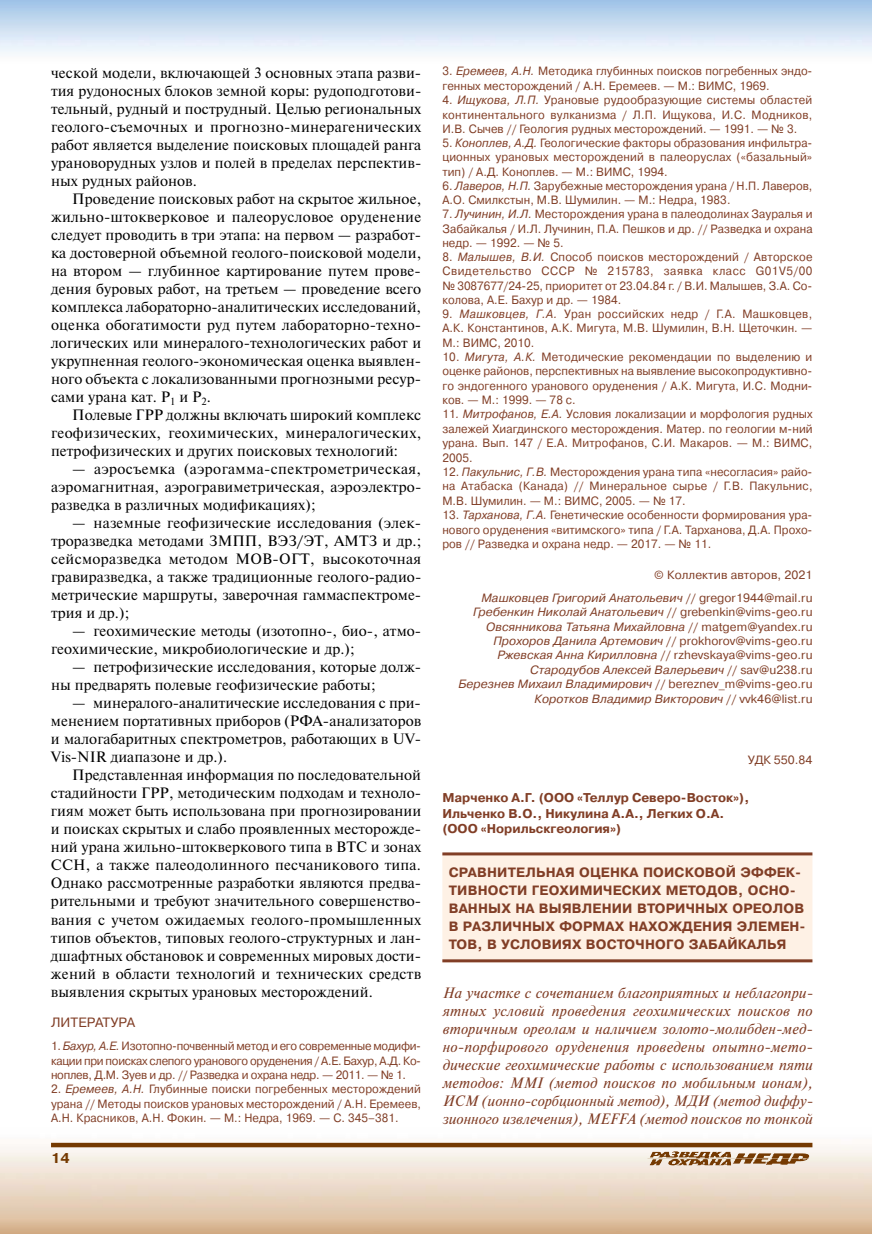
<style>
.page{position:relative;width:872px;height:1234px;background:#fff}
.page>*{position:absolute;margin:0;border:0;box-sizing:border-box;transform-origin:0 0}
.t1{font:15px/18px "Newton C";letter-spacing:.005em;color:#000;text-align:justify}
.t2{font:italic 15px/18px "Newton C";letter-spacing:.005em;color:#813e26;text-align:justify}
.t3{font:700 14.25px "Pragmatica C";color:#753a02}
.t4{font:700 13.5px/18px "Pragmatica C";letter-spacing:.01em;color:#813e26}
.t5{font:13.5px "Pragmatica C";letter-spacing:.005em;color:#813e26}
.t6{font:700 12.75px/15.3px "Pragmatica C";color:#813e26}
.t7{font:12px/14.4px "Pragmatica C";letter-spacing:.005em;color:#813e26;text-align:justify;scale:.95 1}
.t8{font:italic 12px/14.4px "Pragmatica C";letter-spacing:.005em;color:#813e26;text-align:right}
.t9{font:12px/23px "Pragmatica C";letter-spacing:.005em;color:#813e26;text-align:right}
.s1{font-style:italic}
.s2{font-style:normal}
</style>
<div class="page">
<img style="left:0;top:1142px;width:872px;height:91px">
<svg style="left:51px;top:1142px;width:761px;height:4px;background:#906033"></svg>
<img style="left:650px;top:1151px;width:80px;height:6px">
<div style="left:442px;top:854px;width:370px;height:108px;background:#fef1e5"></div>
<hr style="left:442px;top:852px;width:370px;height:3px;background:#813e26">
<hr style="left:442px;top:959px;width:370px;height:3px;background:#813e26">
<p class="t1" style="left:51px;top:64px;width:372px">ческой модели, включающей 3 основных этапа разви&shy;тия рудоносных блоков земной коры: рудоподготови&shy;тельный, рудный и пострудный. Целью региональных геолого-съемочных и прогнозно-минерагенических работ является выделение поисковых площадей ранга урановорудных узлов и полей в пределах перспектив&shy;ных рудных районов.</p>
<p class="t1" style="left:51px;top:190px;width:372px;text-indent:21px">Проведение поисковых работ на скрытое жильное, жильно-штокверковое и палеорусловое оруденение следует проводить в три этапа: на первом — разработ&shy;ка достоверной объемной геолого-поисковой модели, на втором — глубинное картирование путем прове&shy;дения буровых работ, на третьем — проведение всего комплекса лабораторно-аналитических исследований, оценка обогатимости руд путем лабораторно-техно&shy;логических или минералого-технологических работ и укрупненная геолого-экономическая оценка выявлен&shy;ного объекта с локализованными прогнозными ресур&shy;сами урана кат. Р<sub>1</sub> и Р<sub>2</sub>.</p>
<p class="t1" style="left:51px;top:406px;width:372px;text-indent:21px">Полевые ГРР должны включать широкий комплекс геофизических, геохимических, минералогических, петрофизических и других поисковых технологий:</p>
<p class="t1" style="left:51px;top:460px;width:372px;text-indent:21px">— аэросъемка (аэрогамма-спектрометрическая, аэромагнитная, аэрогравиметрическая, аэроэлектро&shy;разведка в различных модификациях);</p>
<p class="t1" style="left:51px;top:514px;width:372px;text-indent:21px">— наземные геофизические исследования (элек&shy;троразведка методами ЗМПП, ВЭЗ/ЭТ, АМТЗ и др.; сейсморазведка методом МОВ-ОГТ, высокоточная гравиразведка, а также традиционные геолого-радио&shy;метрические маршруты, заверочная гаммаспектроме&shy;трия и др.);</p>
<p class="t1" style="left:51px;top:622px;width:372px;text-indent:21px">— геохимические методы (изотопно-, био-, атмо&shy;геохимические, микробиологические и др.);</p>
<p class="t1" style="left:51px;top:658px;width:372px;text-indent:21px">— петрофизические исследования, которые долж&shy;ны предварять полевые геофизические работы;</p>
<p class="t1" style="left:51px;top:694px;width:372px;text-align:left;text-indent:21px">— минералого-аналитические исследования с при&shy;менением портативных приборов (РФА-анализаторов и малогабаритных спектрометров, работающих в UV-Vis-NIR диапазоне и др.).</p>
<p class="t1" style="left:51px;top:766px;width:372px;text-indent:21px">Представленная информация по последовательной стадийности ГРР, методическим подходам и техноло&shy;гиям может быть использована при прогнозировании и поисках скрытых и слабо проявленных месторожде&shy;ний урана жильно-штокверкового типа в ВТС и зонах ССН, а также палеодолинного песчаникового типа.<br>Однако рассмотренные разработки являются предва&shy;рительными и требуют значительного совершенство&shy;вания с учетом ожидаемых геолого-промышленных типов объектов, типовых геолого-структурных и лан&shy;дшафтных обстановок и современных мировых дости&shy;жений в области технологий и технических средств выявления скрытых урановых месторождений.</p>
<p class="t5" style="left:51px;top:1015px;width:86px">ЛИТЕРАТУРА</p>
<p class="t7" style="left:51px;top:1038px;width:391px">1. <span class="s1">Бахур, А.Е.</span> Изотопно-почвенный метод и его современные модифи&shy;кации при поисках слепого уранового оруденения / А.Е. Бахур, А.Д. Ко&shy;ноплев, Д.М. Зуев и др. // Разведка и охрана недр. — 2011. — № 1.</p>
<p class="t7" style="left:51px;top:1082px;width:391px">2. <span class="s1">Еремеев, А.Н.</span> Глубинные поиски погребенных месторождений урана // Методы поисков урановых месторождений / А.Н. Еремеев, А.Н. Красников, А.Н. Фокин. — М.: Недра, 1969. — С. 345–381.</p>
<p class="t3" style="left:51px;top:1150px;width:20px">14</p>
<p class="t7" style="left:442px;top:64px;width:391px">3. <span class="s1">Еремеев, А.Н.</span> Методика глубинных поисков погребенных эндо&shy;генных месторождений / А.Н. Еремеев. — М.: ВИМС, 1969.</p>
<p class="t7" style="left:442px;top:93px;width:391px">4. <span class="s1">Ищукова, Л.П.</span> Урановые рудообразующие системы областей континентального вулканизма / Л.П. Ищукова, И.С. Модников, И.В. Сычев // Геология рудных месторождений. — 1991. — № 3.</p>
<p class="t7" style="left:442px;top:136px;width:391px">5. <span class="s1">Коноплев, А.Д.</span> Геологические факторы образования инфильтра&shy;ционных урановых месторождений в палеоруслах («базальный» тип) / А.Д. Коноплев. — М.: ВИМС, 1994.</p>
<p class="t7" style="left:442px;top:179px;width:391px">6. <span class="s1">Лаверов, Н.П.</span> Зарубежные месторождения урана / Н.П. Лаверов,<br>А.О. Смилкстын, М.В. Шумилин. — М.: Недра, 1983.</p>
<p class="t7" style="left:442px;top:207px;width:391px">7. <span class="s1">Лучинин, И.Л.</span> Месторождения урана в палеодолинах Зауралья и Забайкалья / И.Л. Лучинин, П.А. Пешков и др. // Разведка и охрана недр. — 1992. — № 5.</p>
<p class="t7" style="left:442px;top:250px;width:391px">8. <span class="s1">Малышев, В.И.</span> Способ поисков месторождений / Авторское Свидетельство СССР № 215783, заявка класс G01V5/00 № 3087677/24-25, приоритет от 23.04.84 г. / В.И. Малышев, З.А. Со&shy;колова, А.Е. Бахур и др. — 1984.</p>
<p class="t7" style="left:442px;top:307px;width:391px">9. <span class="s1">Машковцев, Г.А.</span> Уран российских недр / Г.А. Машковцев, А.К. Константинов, А.К. Мигута, М.В. Шумилин, В.Н. Щеточкин. — М.: ВИМС, 2010.</p>
<p class="t7" style="left:442px;top:350px;width:391px">10. <span class="s1">Мигута, А.К.</span> Методические рекомендации по выделению и оценке районов, перспективных на выявление высокопродуктивно&shy;го эндогенного уранового оруденения / А.К. Мигута, И.С. Модни&shy;ков. — М.: 1999. — 78 с.</p>
<p class="t7" style="left:442px;top:407px;width:391px">11<span class="s1">. Митрофанов, Е.А.</span> Условия локализации и морфология рудных залежей Хиагдинского месторождения. Матер. по геологии м-ний урана. Вып. 147 / Е.А. Митрофанов, С.И. Макаров. — М.: ВИМС, 2005.</p>
<p class="t7" style="left:442px;top:465px;width:391px">12. <span class="s1">Пакульнис, Г.В.</span> Месторождения урана типа «несогласия» райо&shy;на Атабаска (Канада) // Минеральное сырье / Г.В. Пакульнис, М.В. Шумилин. — М.: ВИМС, 2005. — № 17.</p>
<p class="t7" style="left:442px;top:508px;width:391px">13. <span class="s1">Тарханова, Г.А.</span> Генетические особенности формирования ура&shy;нового оруденения «витимского» типа / Г.А. Тарханова, Д.А. Прохо&shy;ров // Разведка и охрана недр. — 2017. — № 11.</p>
<p class="t9" style="left:481px;top:563px;width:333px">© Коллектив авторов, 2021<br><span class="s1">Машковцев Григорий Анатольевич</span> // gregor1944@mail.ru</p>
<p class="t8" style="left:458px;top:605px;width:356px">Гребенкин Николай Анатольевич <span class="s2">// grebenkin@vims-geo.ru </span>Овсянникова Татьяна Михайловна <span class="s2">// matgem@yandex.ru </span>Прохоров Данила Артемович <span class="s2">// prokhorov@vims-geo.ru </span>Ржевская Анна Кирилловна <span class="s2">// rzhevskaya@vims-geo.ru </span>Стародубов Алексей Валерьевич <span class="s2">// sav@u238.ru<br></span>Березнев Михаил Владимирович <span class="s2">// bereznev_m@vims-geo.ru </span>Коротков Владимир Викторович <span class="s2">// vvk46@list.ru</span></p>
<p class="t9" style="left:748px;top:748px;width:66px">УДК 550.84</p>
<p class="t6" style="left:442px;top:790px;width:308px">Марченко А.Г. (ООО «Теллур Северо- Восток»),<br>Ильченко В.О., Никулина А.А., Легких О.А. (ООО «Норильскгеология»)</p>
<p class="t4" style="left:449px;top:863px;width:358px">СРАВНИТЕЛЬНАЯ ОЦЕНКА ПОИСКОВОЙ ЭФФЕК-ТИВНОСТИ ГЕОХИМИЧЕСКИХ МЕТОДОВ, ОСНО-ВАННЫХ НА ВЫЯВЛЕНИИ ВТОРИЧНЫХ ОРЕОЛОВ В РАЗЛИЧНЫХ ФОРМАХ НАХОЖДЕНИЯ ЭЛЕМЕН-ТОВ, В УСЛОВИЯХ ВОСТОЧНОГО ЗАБАЙКАЛЬЯ</p>
<p class="t2" style="left:442px;top:983px;width:372px">На участке с сочетанием благоприятных и неблагопри&shy;ятных условий проведения геохимических поисков по вторичным ореолам и наличием золото-молибден-мед&shy;но-порфирового оруденения проведены опытно-мето&shy;дические геохимические работы с использованием пяти методов: MMI (метод поисков по мобильным ионам), ИСМ (ионно-сорбционный метод), МДИ (метод диффу&shy;зионного извлечения), MEFFA (метод поисков по тонкой</p>
</div>
